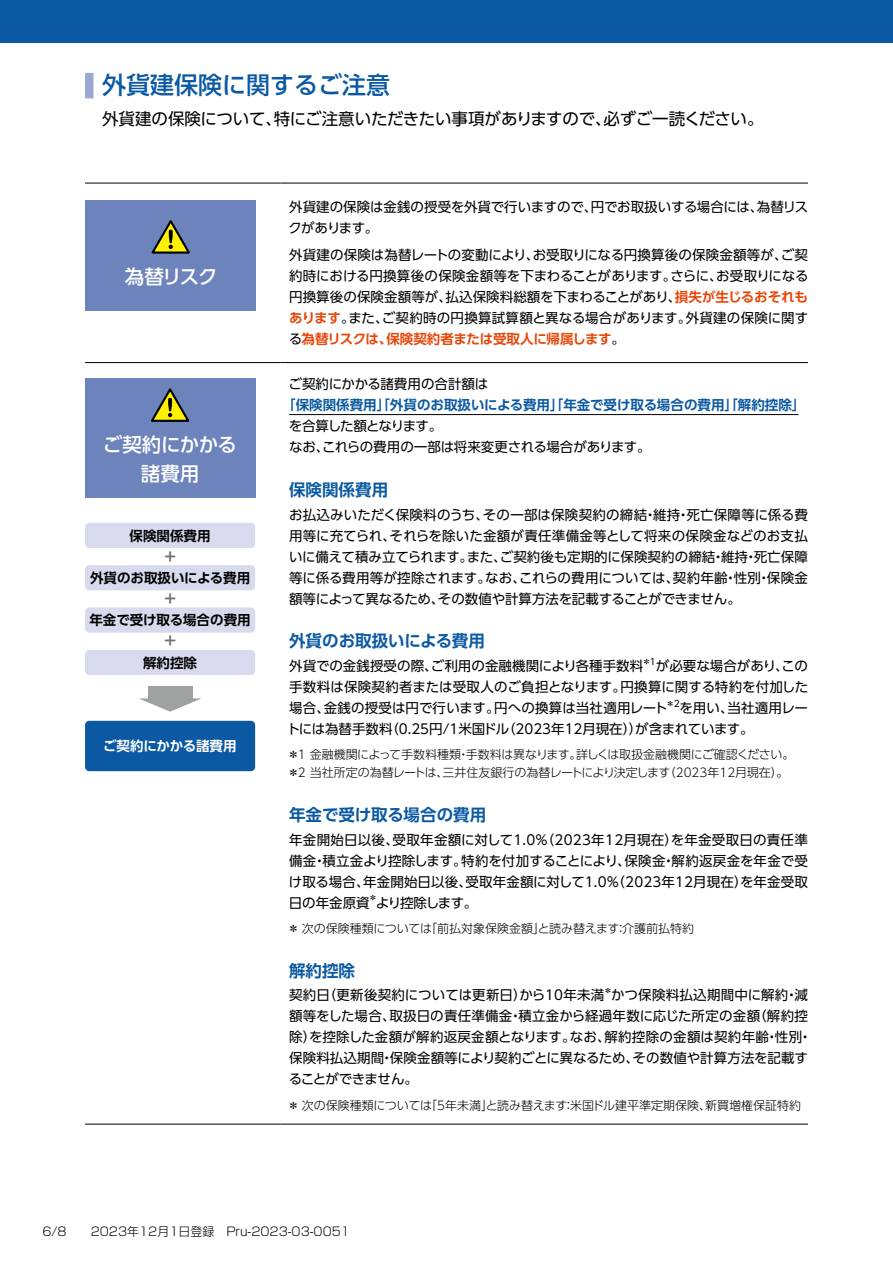
<style>
.page{position:relative;width:893px;height:1263px;background:#fff}
.page>*{position:absolute;margin:0;border:0;box-sizing:border-box;transform-origin:0 0}
.t1{font:500 24px "UD Shin Go Pr 6";color:#0a59a2}
.t2{font:500 19.5px/29.2px "UD Shin Go Pr 6";letter-spacing:-.025em;color:#fff;text-align:center}
.t3{font:16.5px "UD Shin Go Pr 6";letter-spacing:-.015em;color:#000}
.t4{font:700 16.5px "UD Shin Go Pr 6 De";color:#0a59a2}
.t5{font:13.5px/21px "UD Shin Go Pr 6";color:#000;text-align:justify}
.t6{font:700 13.5px "UD Shin Go Pr 6 De";color:#0a59a2}
.t7{font:13.5px/21px "UD Shin Go Pr 6";letter-spacing:-.02em;color:#000}
.t8{font:700 13.5px "UD Shin Go Pr 6 De";color:#000}
.t9{font:700 13.5px "UD Shin Go Pr 6 De";letter-spacing:-.02em;color:#e94709}
.t10{font:700 13.5px "UD Shin Go Pr 6 De";letter-spacing:-.015em;color:#fff}
.t11{font:800 13.5px "Shin M Go Pr 6";color:#727171}
.t12{font:300 12px/18px "UD Shin Go Pr 6";color:#000}
.t13{font:300 12px "Shin Go Pro";color:#000}
.t14{font:9px "UD Shin Go Pr 6";color:#000}
.s1{font-family:"UD Shin Go Pr 6 De";font-weight:700;color:#e94709}
.s2{font-family:"UD Shin Go Pr 6";font-weight:400;color:#000}
</style>
<div class="page">
<div style="left:0;top:0;width:893px;height:43px;background:#0a59a2"></div>
<hr style="left:85px;top:183px;width:196px;height:1px;background:#000">
<hr style="left:85px;top:362px;width:196px;height:1px;background:#000">
<hr style="left:281px;top:362px;width:527px;height:1px;background:#000">
<hr style="left:85px;top:1124px;width:196px;height:1px;background:#000">
<hr style="left:281px;top:183px;width:527px;height:1px;background:#000">
<hr style="left:281px;top:1124px;width:527px;height:1px;background:#000">
<hr style="left:289px;top:414px;width:509px;height:1px;background:#000">
<div style="left:86px;top:200px;width:170px;height:110px;background:#6c83bb"></div>
<svg style="left:151px;top:220px;width:39px;height:34px"></svg>
<div style="left:85px;top:378px;width:170px;height:119px;background:#6c83bb"></div>
<svg style="left:151px;top:388px;width:39px;height:34px"></svg>
<div style="left:85px;top:523px;width:170px;height:25px;background:#d7dbed;border-radius:4px"></div>
<div style="left:85px;top:565px;width:170px;height:25px;background:#d7dbed;border-radius:4px"></div>
<div style="left:85px;top:607px;width:170px;height:26px;background:#d7dbed;border-radius:4px"></div>
<div style="left:85px;top:650px;width:170px;height:25px;background:#d7dbed;border-radius:4px"></div>
<div style="left:148px;top:686px;width:45px;height:15px;background:#9fa0a0"></div>
<svg style="left:139px;top:698px;width:62px;height:14px"></svg>
<div style="left:85px;top:721px;width:170px;height:50px;background:#0a59a2;border-radius:4px"></div>
<h1 class="t1" style="left:102px;top:66px;width:289px">外貨建保険に関するご注意</h1>
<p class="t3" style="left:102px;top:106px;width:663px">外貨建の保険について、特にご注意いただきたい事項がありますので、必ずご一読ください。</p>
<h2 class="t2" style="left:125px;top:261px;width:94px">為替リスク</h2>
<h2 class="t2" style="left:103px;top:429px;width:136px">ご契約にかかる諸費用</h2>
<p class="t8" style="left:130px;top:524px;width:82px">保険関係費用</p>
<p class="t11" style="left:163px;top:545px;width:15px">＋</p>
<p class="t11" style="left:163px;top:587px;width:15px">＋</p>
<p class="t11" style="left:163px;top:629px;width:15px">＋</p>
<p class="t8" style="left:90px;top:567px;width:162px">外貨のお取扱いによる費用</p>
<p class="t8" style="left:89px;top:609px;width:163px">年金で受け取る場合の費用</p>
<p class="t8" style="left:143px;top:651px;width:55px">解約控除</p>
<p class="t10" style="left:103px;top:735px;width:135px">ご契約にかかる諸費用</p>
<p class="t5" style="left:288px;top:196px;width:521px">外貨建の保険は金銭の授受を外貨で行いますので、円でお取扱いする場合には、為替リスクがあります。</p>
<p class="t5" style="left:289px;top:244px;width:521px">外貨建の保険は為替レートの変動により、お受取りになる円換算後の保険金額等が、ご契約時における円換算後の保険金額等を下まわることがあります。さらに、お受取りになる円換算後の保険金額等が、払込保険料総額を下まわることがあり、<span class="s1">損失が生じるおそれもあります</span>。また、ご契約時の円換算試算額と異なる場合があります。外貨建の保険に関す</p>
<p class="t9" style="left:289px;top:328px;width:338px"><span class="s2">る</span>為替リスクは、保険契約者または受取人に帰属します<span class="s2">。</span></p>
<p class="t5" style="left:289px;top:373px;width:201px">ご契約にかかる諸費用の合計額は</p>
<p class="t6" style="left:282px;top:394px;width:525px">「保険関係費用」「外貨のお取扱いによる費用」「年金で受け取る場合の費用」「解約控除」</p>
<p class="t7" style="left:289px;top:415px;width:363px">を合算した額となります。<br>なお、これらの費用の一部は将来変更される場合があります。</p>
<p class="t4" style="left:289px;top:476px;width:101px">保険関係費用</p>
<p class="t5" style="left:289px;top:504px;width:520px">お払込みいただく保険料のうち、その一部は保険契約の締結・維持・死亡保障等に係る費用等に充てられ、それらを除いた金額が責任準備金等として将来の保険金などのお支払いに備えて積み立てられます。また、ご契約後も定期的に保険契約の締結・維持・死亡保障等に係る費用等が控除されます。なお、これらの費用については、契約年齢・性別・保険金額等によって異なるため、その数値や計算方法を記載することができません。</p>
<p class="t4" style="left:289px;top:628px;width:197px">外貨のお取扱いによる費用</p>
<p class="t5" style="left:289px;top:655px;width:356px">外貨での金銭授受の際、ご利用の金融機関により各種手数料</p>
<p class="t14" style="left:642px;top:654px;width:15px">＊1</p>
<p class="t5" style="left:289px;top:655px;width:520px;text-indent:367px">が必要な場合があり、この手数料は保険契約者または受取人のご負担となります。円換算に関する特約を付加した場合、金銭の授受は円で行います。円への換算は当社適用レート</p>
<p class="t14" style="left:666px;top:696px;width:15px">＊2</p>
<p class="t5" style="left:287px;top:697px;width:523px;text-indent:393px">を用い、当社適用レートには為替手数料（0.25円/1米国ドル（2023年12月現在））が含まれています。</p>
<p class="t12" style="left:287px;top:745px;width:509px">＊1 金融機関によって手数料種類・手数料は異なります。詳しくは取扱金融機関にご確認ください。＊2 当社所定の為替レートは、三井住友銀行の為替レートにより決定します（2023年12月現在）。</p>
<p class="t4" style="left:289px;top:801px;width:199px">年金で受け取る場合の費用</p>
<p class="t5" style="left:289px;top:828px;width:520px">年金開始日以後、受取年金額に対して1.0％（2023年12月現在）を年金受取日の責任準備金・積立金より控除します。特約を付加することにより、保険金・解約返戻金を年金で受け取る場合、年金開始日以後、受取年金額に対して1.0％（2023年12月現在）を年金受取日の年金原資より控除します。</p>
<p class="t14" style="left:369px;top:891px;width:10px">＊</p>
<p class="t12" style="left:287px;top:919px;width:408px">＊次の保険種類については「前払対象保険金額」と読み替えます：介護前払特約</p>
<p class="t4" style="left:289px;top:957px;width:67px">解約控除</p>
<p class="t5" style="left:289px;top:984px;width:317px">契約日（更新後契約については更新日）から10年未満</p>
<p class="t14" style="left:603px;top:983px;width:10px">＊</p>
<p class="t5" style="left:289px;top:984px;width:525px;text-align:left;text-indent:322px">かつ保険料払込期間中に解約・減額等をした場合、取扱日の責任準備金・積立金から経過年数に応じた所定の金額（解約控除）を控除した金額が解約返戻金額となります。なお、解約控除の金額は契約年齢・性別・保険料払込期間・保険金額等により契約ごとに異なるため、その数値や計算方法を記載することができません。</p>
<p class="t12" style="left:287px;top:1096px;width:515px">＊次の保険種類については「5年未満」と読み替えます：米国ドル建平準定期保険、新買増権保証特約</p>
<p class="t13" style="left:43px;top:1221px;width:309px">6/8　　2023年12月1日登録　Pru-2023-03-0051</p>
</div>
